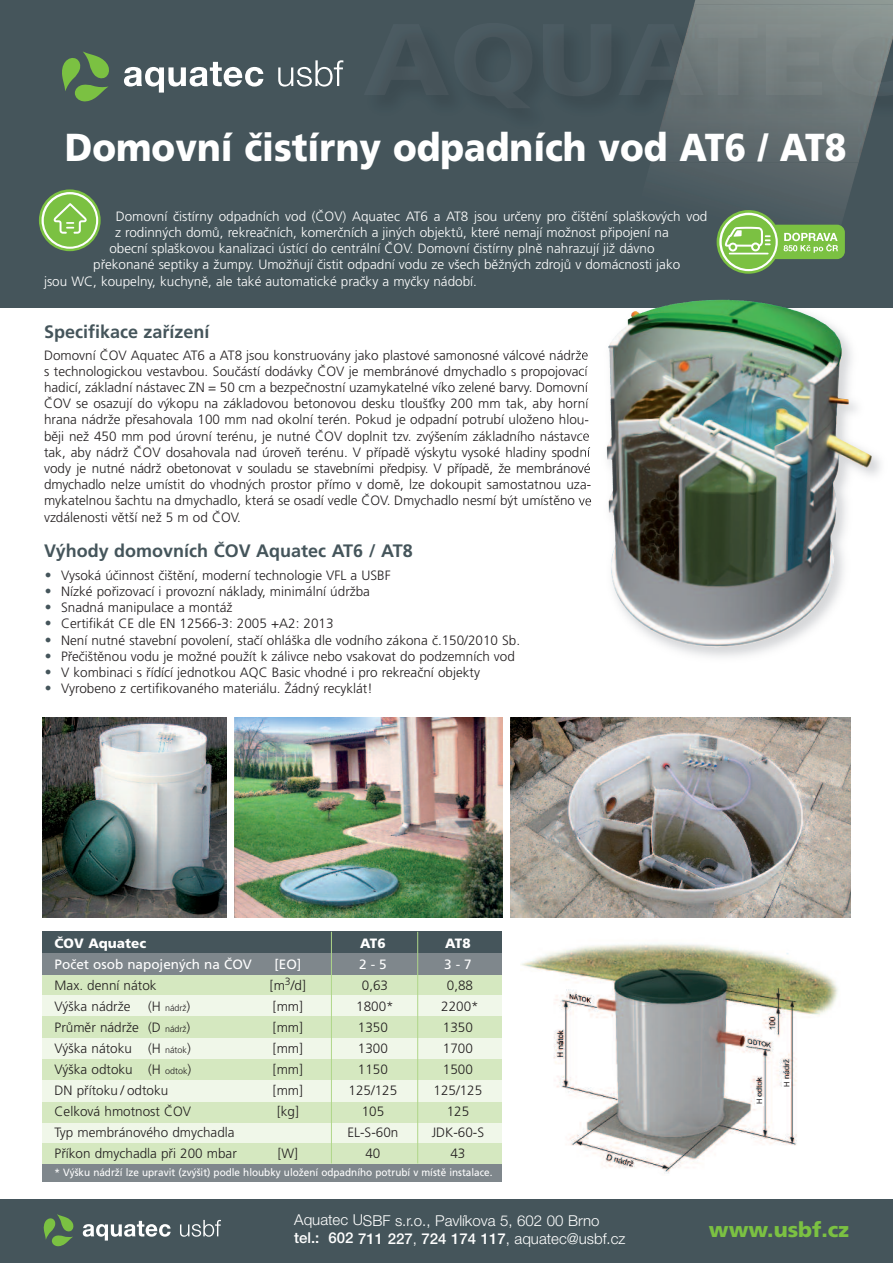
<style>
.page{position:relative;width:893px;height:1263px;background:#fff}
.page>*{position:absolute;margin:0;border:0;box-sizing:border-box;transform-origin:0 0}
.t1{font:900 39px "Frutiger CE";color:#fff;scale:.91 1}
.t2{font:900 21px "Frutiger CE";color:#7bc142}
.t3{font:700 18px "Frutiger CE";color:#45555b}
.t4{font:300 15px/17.9px "Helvetica Neue CE";color:#fff}
.t5{font:300 13.5px/16.2px "Frutiger CE";color:#231f20}
.t6{font:300 13.5px "Frutiger CE";color:#fff}
.t7{font:13.5px "Frutiger CE";color:#fff}
.t8{font:900 13.5px "Frutiger CE";color:#fff}
.t9{font:10.5px "Frutiger CE";color:#fff;scale:.95 1}
.t10{font:300 9px "Frutiger CE";color:#231f20}
.t11{font:7.5px "Helvetica CE";color:#231f20}
.s1{font-family:"Menlo";font-weight:700;color:#45555b}
.s2{font-size:13.5px}
.s3{font-size:9px}
.s4{font-weight:500}
</style>
<div class="page">
<div style="left:0;top:0;width:893px;height:308px;background:#45555b"></div>
<svg style="left:124px;top:62px;width:139px;height:31px"></svg>
<svg style="left:278px;top:60px;width:65px;height:27px"></svg>
<svg style="left:62px;top:52px;width:47px;height:49px"></svg>
<img style="left:694px;top:0;width:199px;height:5px">
<img style="left:651px;top:162px;width:208px;height:84px">
<img style="left:651px;top:5px;width:242px;height:157px">
<img style="left:672px;top:23px;width:221px;height:75px">
<svg style="left:39px;top:189px;width:62px;height:62px"></svg>
<img style="left:43px;top:718px;width:184px;height:200px">
<img style="left:235px;top:718px;width:267px;height:200px">
<img style="left:510px;top:718px;width:340px;height:200px">
<img style="left:521px;top:943px;width:317px;height:231px">
<div style="left:43px;top:932px;width:459px;height:21px;background:#45555b"></div>
<div style="left:43px;top:974px;width:459px;height:21px;background:#d5e8c0"></div>
<div style="left:43px;top:995px;width:459px;height:22px;background:#f0f7e9"></div>
<div style="left:43px;top:1017px;width:459px;height:21px;background:#d5e8c0"></div>
<div style="left:43px;top:1038px;width:459px;height:21px;background:#f0f7e9"></div>
<div style="left:43px;top:1059px;width:459px;height:21px;background:#d5e8c0"></div>
<div style="left:43px;top:1080px;width:459px;height:22px;background:#f0f7e9"></div>
<div style="left:43px;top:1102px;width:459px;height:21px;background:#d5e8c0"></div>
<div style="left:43px;top:1123px;width:459px;height:21px;background:#f0f7e9"></div>
<div style="left:43px;top:953px;width:459px;height:21px;background:#7f878c"></div>
<div style="left:43px;top:1143px;width:459px;height:21px;background:#d5e8c0"></div>
<div style="left:43px;top:1164px;width:459px;height:17px;background:#7f878c"></div>
<hr style="left:331px;top:932px;width:1px;height:231px;background:#afd689">
<hr style="left:417px;top:932px;width:1px;height:231px;background:#afd689">
<img style="left:581px;top:299px;width:300px;height:358px">
<img style="left:608px;top:300px;width:234px;height:57px">
<svg style="left:717px;top:210px;width:128px;height:64px"></svg>
<div style="left:782px;top:1079px;width:9px;height:9px;background:#fff"></div>
<div style="left:755px;top:1097px;width:9px;height:9px;background:#fff"></div>
<div style="left:0;top:1199px;width:893px;height:64px;background:#45555b"></div>
<svg style="left:83px;top:1221px;width:88px;height:19px"></svg>
<svg style="left:180px;top:1220px;width:41px;height:17px"></svg>
<svg style="left:44px;top:1214px;width:30px;height:32px"></svg>
<h1 class="t1" style="left:65px;top:132px;width:861px">Domovní čistírny odpadních vod AT6 / AT8</h1>
<p class="t6" style="left:116px;top:211px;width:593px">Domovní čistírny odpadních vod (ČOV) Aquatec AT6 a AT8 jsou určeny pro čištění splaškových vod</p>
<p class="t6" style="left:115px;top:227px;width:555px">z rodinných domů, rekreačních, komerčních a jiných objektů, které nemají možnost připojení na</p>
<p class="t6" style="left:109px;top:243px;width:547px">obecní splaškovou kanalizaci ústící do centrální ČOV. Domovní čistírny plně nahrazují již dávno</p>
<p class="t6" style="left:93px;top:259px;width:588px">překonané septiky a žumpy. Umožňují čistit odpadní vodu ze všech běžných zdrojů v domácnosti jako</p>
<p class="t6" style="left:44px;top:275px;width:434px">jsou WC, koupelny, kuchyně, ale také automatické pračky a myčky nádobí.</p>
<h3 class="t3" style="left:44px;top:324px;width:167px">Specifikace zařízení</h3>
<p class="t5" style="left:44px;top:348px;width:549px">Domovní ČOV Aquatec AT6 a AT8 jsou konstruovány jako plastové samonosné válcové nádrže s technologickou vestavbou. Součástí dodávky ČOV je membránové dmychadlo s propojovací hadicí, základní nástavec ZN = 50 cm a bezpečnostní uzamykatelné víko zelené barvy. Domovní ČOV se osazují do výkopu na základovou betonovou desku tloušťky 200 mm tak, aby horní hrana nádrže přesahovala 100 mm nad okolní terén. Pokud je odpadní potrubí uloženo hlou&shy;běji než 450 mm pod úrovní terénu, je nutné ČOV doplnit tzv. zvýšením základního nástavce tak, aby nádrž ČOV dosahovala nad úroveň terénu. V případě výskytu vysoké hladiny spodní vody je nutné nádrž obetonovat v souladu se stavebními předpisy. V případě, že membránové dmychadlo nelze umístit do vhodných prostor přímo v domě, lze dokoupit samostatnou uza&shy;mykatelnou šachtu na dmychadlo, která se osadí vedle ČOV. Dmychadlo nesmí být umístěno ve vzdálenosti větší než 5 m od ČOV.</p>
<h3 class="t3" style="left:44px;top:544px;width:370px">Výhody domovních ČOV Aquatec AT6 / AT8</h3>
<p class="t5" style="left:44px;top:568px;width:348px"><span class="s1">•</span> Vysoká účinnost čištění, moderní technologie VFL a USBF</p>
<p class="t5" style="left:44px;top:584px;width:328px"><span class="s1">•</span> Nízké pořizovací i provozní náklady, minimální údržba</p>
<p class="t5" style="left:44px;top:600px;width:190px"><span class="s1">•</span> Snadná manipulace a montáž</p>
<p class="t5" style="left:44px;top:617px;width:291px"><span class="s1">•</span> Certifikát CE dle EN 12566-3: 2005 +A2: 2013</p>
<p class="t5" style="left:44px;top:633px;width:478px"><span class="s1">•</span> Není nutné stavební povolení, stačí ohláška dle vodního zákona č.150/2010 Sb.</p>
<p class="t5" style="left:44px;top:649px;width:472px"><span class="s1">•</span> Přečištěnou vodu je možné použít k zálivce nebo vsakovat do podzemních vod</p>
<p class="t5" style="left:44px;top:665px;width:437px"><span class="s1">•</span> V kombinaci s řídící jednotkou AQC Basic vhodné i pro rekreační objekty</p>
<p class="t5" style="left:44px;top:681px;width:330px"><span class="s1">•</span> Vyrobeno z certifikovaného materiálu. Žádný recyklát!</p>
<p class="t8" style="left:55px;top:937px;width:93px">ČOV Aquatec</p>
<p class="t8" style="left:360px;top:937px;width:27px">AT6</p>
<p class="t8" style="left:445px;top:937px;width:27px">AT8</p>
<p class="t7" style="left:55px;top:958px;width:199px">Počet osob napojených na ČOV</p>
<p class="t7" style="left:274px;top:958px;width:28px">[EO]</p>
<p class="t7" style="left:359px;top:958px;width:29px">2-5</p>
<p class="t7" style="left:444px;top:958px;width:29px">3-7</p>
<p class="t5" style="left:55px;top:978px;width:104px">Max. denní nátok</p>
<p class="t5" style="left:270px;top:978px;width:37px">[m<sup>3</sup>/d]</p>
<p class="t5" style="left:362px;top:978px;width:28px">0,63</p>
<p class="t5" style="left:447px;top:978px;width:28px">0,88</p>
<p class="t5" style="left:55px;top:999px;width:77px">Výška nádrže</p>
<p class="t10" style="left:148px;top:1004px;width:44px"><span class="s2">(H</span> nádrž<span class="s2">)</span></p>
<p class="t5" style="left:273px;top:999px;width:31px">[mm]</p>
<p class="t5" style="left:356px;top:999px;width:39px">1800*</p>
<p class="t5" style="left:441px;top:999px;width:39px">2200*</p>
<p class="t5" style="left:55px;top:1020px;width:137px">Průměr nádrže (D <span class="s3">nádrž</span>)</p>
<p class="t5" style="left:273px;top:1020px;width:31px">[mm]</p>
<p class="t5" style="left:358px;top:1020px;width:32px">1350</p>
<p class="t5" style="left:443px;top:1020px;width:32px">1350</p>
<p class="t5" style="left:55px;top:1041px;width:138px">Výška nátoku (H <span class="s3">nátok</span>)</p>
<p class="t5" style="left:273px;top:1041px;width:31px">[mm]</p>
<p class="t5" style="left:358px;top:1041px;width:32px">1300</p>
<p class="t5" style="left:443px;top:1041px;width:32px">1700</p>
<p class="t5" style="left:55px;top:1062px;width:138px">Výška odtoku (H <span class="s3">odtok</span>)</p>
<p class="t5" style="left:273px;top:1062px;width:31px">[mm]</p>
<p class="t5" style="left:358px;top:1062px;width:32px">1150</p>
<p class="t5" style="left:443px;top:1062px;width:32px">1500</p>
<p class="t5" style="left:55px;top:1083px;width:115px">DN přítoku / odtoku</p>
<p class="t5" style="left:273px;top:1083px;width:31px">[mm]</p>
<p class="t5" style="left:349px;top:1083px;width:50px">125/125</p>
<p class="t5" style="left:434px;top:1083px;width:50px">125/125</p>
<p class="t5" style="left:55px;top:1104px;width:138px">Celková hmotnost ČOV</p>
<p class="t5" style="left:277px;top:1104px;width:23px">[kg]</p>
<p class="t5" style="left:362px;top:1104px;width:24px">105</p>
<p class="t5" style="left:447px;top:1104px;width:24px">125</p>
<p class="t5" style="left:55px;top:1125px;width:181px">Typ membránového dmychadla</p>
<p class="t5" style="left:347px;top:1125px;width:52px">EL-S-60n</p>
<p class="t5" style="left:432px;top:1125px;width:54px">JDK-60-S</p>
<p class="t5" style="left:55px;top:1146px;width:184px">Příkon dmychadla při 200 mbar</p>
<p class="t5" style="left:278px;top:1146px;width:22px">[W]</p>
<p class="t5" style="left:365px;top:1146px;width:17px">40</p>
<p class="t5" style="left:450px;top:1146px;width:17px">43</p>
<p class="t9" style="left:55px;top:1168px;width:462px">* Výšku nádrží lze upravit (zvýšit) podle hloubky uložení odpadního potrubí v místě instalace.</p>
<p class="t11" style="left:757px;top:1104px;width:7px;rotate:-90deg">H</p>
<p class="t11" style="left:784px;top:1087px;width:7px;rotate:-90deg">H</p>
<p class="t4" style="left:294px;top:1213px;width:333px">Aquatec USBF s.r.o., Pavlíkova 5, 602 00 Brno <span class="s4">tel.: 602 711 227</span>, <span class="s4">724 174 117</span>, aquatec@usbf.cz</p>
<h2 class="t2" style="left:709px;top:1221px;width:142px">www.usbf.cz</h2>
</div>
